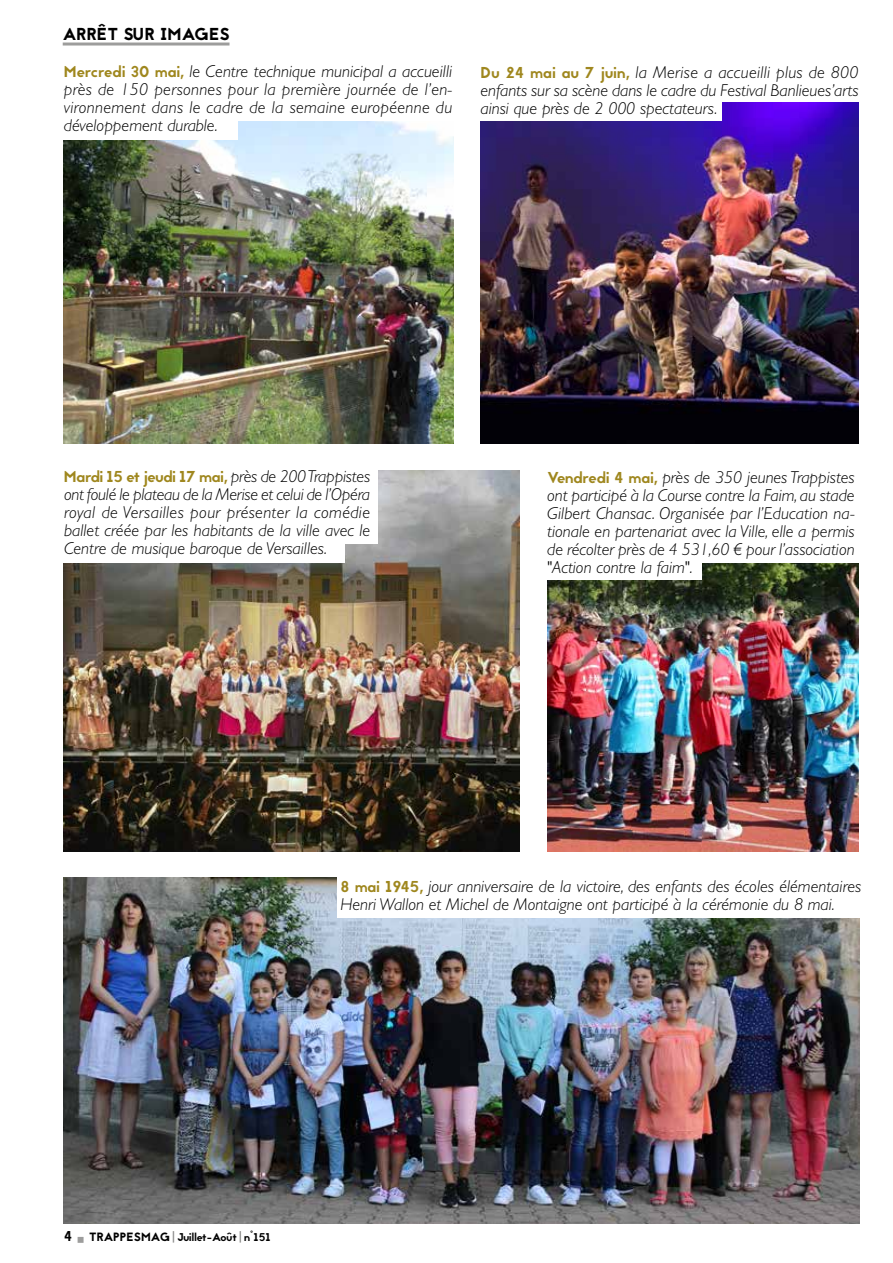
<style>
.page{position:relative;width:893px;height:1263px;background:#fff}
.page>*{position:absolute;margin:0;border:0;box-sizing:border-box;transform-origin:0 0}
.t1{font:italic 300 17.25px/18px "Gill Sans Std";color:#000;text-align:justify}
.t2{font:17.25px "Jaapokki";letter-spacing:.01em;color:#000}
.t3{font:15.75px "Jaapokki";letter-spacing:-.015em;color:#9f871e}
.t4{font:11.25px "Jaapokki";color:#000}
.s1{font-family:"Jaapokki";font-weight:400;font-style:normal;font-size:15.75px;color:#9f871e}
.s2{font-family:"Gill Sans Std";font-weight:300;font-style:italic;font-size:17.25px;color:#000}
.s3{font-size:14.25px}
.s4{font-size:12px}
</style>
<div class="page">
<img style="left:64px;top:878px;width:796px;height:346px">
<hr style="left:63px;top:43px;width:167px;height:3px;background:#9d9d9c">
<img style="left:480px;top:122px;width:243px;height:321px">
<img style="left:723px;top:103px;width:135px;height:340px">
<img style="left:547px;top:580px;width:155px;height:271px">
<img style="left:64px;top:140px;width:175px;height:303px">
<img style="left:239px;top:122px;width:214px;height:321px">
<img style="left:64px;top:471px;width:455px;height:380px">
<img style="left:702px;top:563px;width:157px;height:288px">
<div style="left:47px;top:464px;width:297px;height:99px;background:#fff"></div>
<div style="left:47px;top:467px;width:331px;height:76px;background:#fff"></div>
<div style="left:338px;top:875px;width:534px;height:43px;background:#fff"></div>
<p class="t2" style="left:63px;top:22px;width:169px">ARRÊT SUR IMAGES</p>
<p class="t1" style="left:64px;top:63px;width:390px"><span class="s1">Mercredi 30 mai,</span> le Centre technique municipal a accueilli près de 150 personnes pour la première journée de l’en&shy;vironnement dans le cadre de la semaine européenne du développement durable.</p>
<p class="t1" style="left:480px;top:63px;width:380px"><span class="s1">Du 24 mai au 7 juin,</span> la Merise a accueilli plus de 800 enfants sur sa scène dans le cadre du Festival Banlieues’arts ainsi que près de 2 000 spectateurs.</p>
<p class="t3" style="left:64px;top:466px;width:308px">Mardi 15 et jeudi 17 mai, <span class="s2">près de 200 Trappistes</span></p>
<p class="t1" style="left:64px;top:485px;width:308px">ont foulé le plateau de la Merise et celui de l’Opéra royal de Versailles pour présenter la comédie ballet créée par les habitants de la ville avec le Centre de musique baroque de Versailles.</p>
<p class="t1" style="left:547px;top:468px;width:309px"><span class="s1">Vendredi 4 mai,</span> près de 350 jeunes Trappistes ont participé à la Course contre la Faim, au stade Gilbert Chansac. Organisée par l’Education na&shy;tionale en partenariat avec la Ville, elle a permis de récolter près de 4 531,60 € pour l’association "Action contre la faim".</p>
<p class="t1" style="left:340px;top:877px;width:522px"><span class="s1">8 mai 1945,</span> jour anniversaire de la victoire, des enfants des écoles élémentaires<br>Henri Wallon et Michel de Montaigne ont participé à la cérémonie du 8 mai.</p>
<p class="t4" style="left:64px;top:1229px;width:208px"><span class="s3">4</span> <span class="s4">TRAPPESMAG</span> Juillet-Août n°151</p>
</div>
